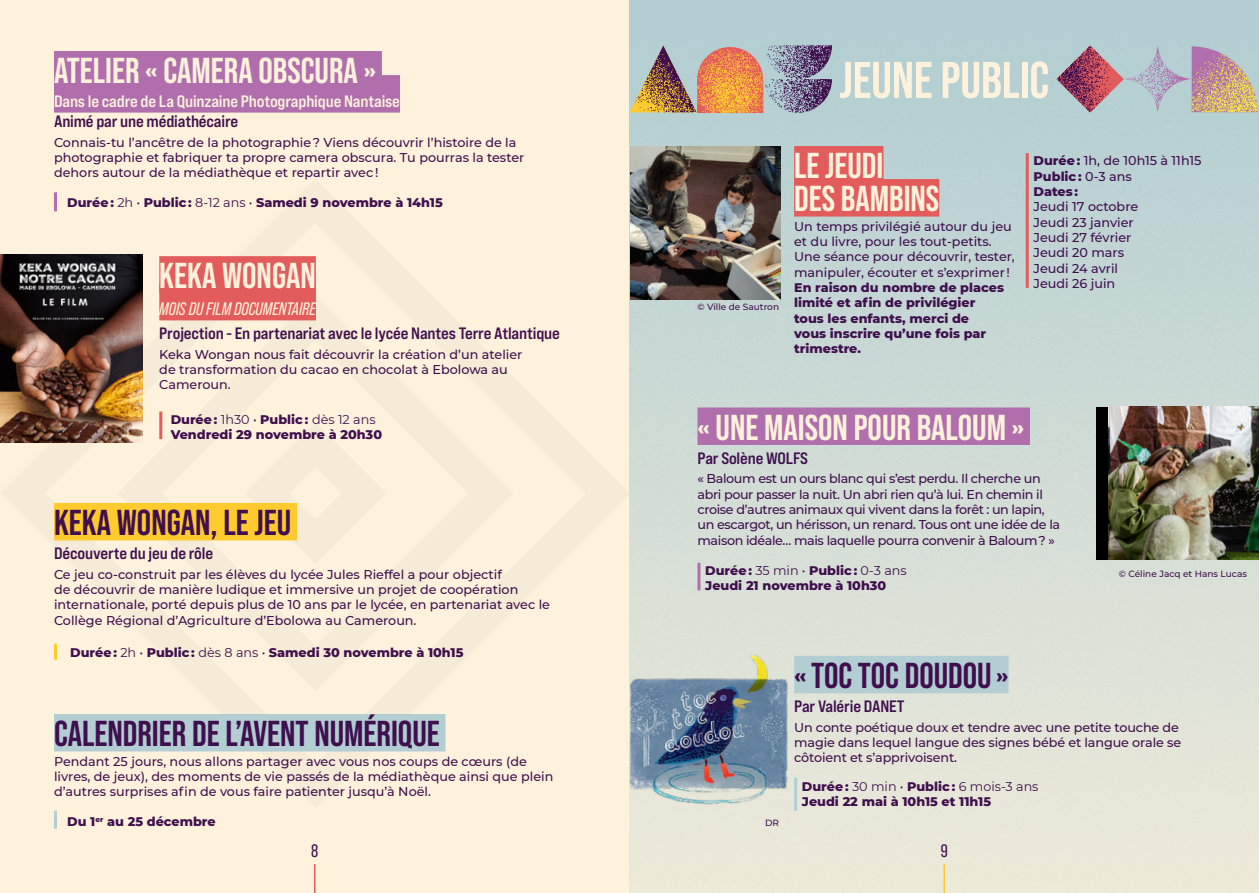
<style>
.page{position:relative;width:1259px;height:893px;background:#fff2dc}
.page>*{position:absolute;margin:0;border:0;box-sizing:border-box;transform-origin:0 0}
.t1{font:700 51.45px "Bebas Neue Pro";color:#fff2dc}
.t2{font:700 36px/33px "Bebas Neue Pro";color:#fff2dc}
.t3{font:700 36px "Bebas Neue Pro";color:#3f0f4e}
.t4{font:italic 18px "Bebas Neue Pro";color:#fff2dc}
.t5{font:18px "Bebas Neue Pro";color:#3f0f4e}
.t6{font:700 expanded 16.5px "Bebas Neue Pro";letter-spacing:-.01em;color:#3f0f4e}
.t7{font:700 expanded 16.5px "Bebas Neue Pro";letter-spacing:-.01em;color:#fff2dc}
.t8{font:500 12.75px/15.3px "Montserrat";color:#3f0f4e}
.t9{font:800 12.75px/15.3px "Montserrat";color:#3f0f4e}
.t10{font:500 12.75px/15.3px "Montserrat";letter-spacing:-.03em;color:#3f0f4e}
.t11{font:500 9px "Montserrat";color:#3f0f4e}
.s1{font-weight:400}
.s2{font-weight:800}
</style>
<div class="page">
<svg style="left:245px;top:502px;width:53px;height:39px"></svg>
<div style="left:629px;top:0;width:629px;height:893px;background:linear-gradient(to bottom,#b0ccd1,#eeead9)"></div>
<svg style="left:314px;top:864px;width:1px;height:29px"></svg>
<hr style="left:943px;top:864px;width:2px;height:29px;background:#fdcb2e">
<div style="left:1096px;top:407px;width:163px;height:153px;background:#000"></div>
<img style="left:1108px;top:407px;width:150px;height:153px">
<img style="left:630px;top:147px;width:150px;height:152px">
<img style="left:629px;top:652px;width:163px;height:152px">
<hr style="left:1025px;top:153px;width:3px;height:135px;background:#e35c5c">
<hr style="left:697px;top:563px;width:3px;height:27px;background:#b06fac">
<hr style="left:794px;top:778px;width:3px;height:33px;background:#b2ced2">
<div style="left:794px;top:146px;width:89px;height:38px;background:#e35c5c"></div>
<div style="left:794px;top:179px;width:145px;height:38px;background:#e35c5c"></div>
<div style="left:697px;top:407px;width:333px;height:38px;background:#b06fac"></div>
<div style="left:794px;top:656px;width:214px;height:37px;background:#b2ced2"></div>
<svg style="left:1124px;top:45px;width:67px;height:68px;background:#b3c2cc"></svg>
<svg style="left:1056px;top:45px;width:67px;height:68px;background:#ad8794"></svg>
<svg style="left:630px;top:45px;width:202px;height:68px;background:#b19282"></svg>
<svg style="left:1191px;top:46px;width:66px;height:66px;background:#c2a599"></svg>
<div style="left:54px;top:51px;width:328px;height:38px;background:#b06fac"></div>
<div style="left:54px;top:75px;width:346px;height:38px;background:#b06fac"></div>
<hr style="left:54px;top:192px;width:3px;height:19px;background:#b06fac">
<div style="left:159px;top:256px;width:157px;height:38px;background:#e35c5c"></div>
<div style="left:159px;top:283px;width:157px;height:37px;background:#e35c5c"></div>
<img style="left:0;top:255px;width:142px;height:188px">
<hr style="left:159px;top:412px;width:3px;height:27px;background:#e35c5c">
<div style="left:54px;top:503px;width:243px;height:37px;background:#fdcb2e"></div>
<hr style="left:54px;top:644px;width:3px;height:16px;background:#fdcb2e">
<div style="left:54px;top:714px;width:391px;height:37px;background:#b2ced2"></div>
<hr style="left:54px;top:811px;width:3px;height:18px;background:#b2ced2">
<h2 class="t2" style="left:54px;top:54px;width:324px">ATELIER « CAMERA OBSCURA »</h2>
<p class="t7" style="left:54px;top:93px;width:347px">Dans le cadre de La Quinzaine Photographique Nantaise</p>
<p class="t6" style="left:54px;top:112px;width:186px">Animé par une médiathécaire</p>
<p class="t8" style="left:54px;top:134px;width:472px">Connais-tu l’ancêtre de la photographie ? Viens découvrir l’histoire de la photographie et fabriquer ta propre camera obscura. Tu pourras la tester dehors autour de la médiathèque et repartir avec !</p>
<p class="t9" style="left:67px;top:194px;width:377px">Durée : <span class="s1">2h •</span> Public : <span class="s1">8-12 ans •</span> Samedi 9 novembre à 14h15</p>
<h2 class="t2" style="left:159px;top:259px;width:158px">KEKA WONGAN</h2>
<h3 class="t4" style="left:159px;top:298px;width:158px">MOIS DU FILM DOCUMENTAIRE</h3>
<p class="t6" style="left:159px;top:324px;width:402px">Projection - En partenariat avec le lycée Nantes Terre Atlantique</p>
<p class="t8" style="left:159px;top:347px;width:365px">Keka Wongan nous fait découvrir la création d’un atelier de transformation du cacao en chocolat à Ebolowa au<br>Cameroun.</p>
<p class="t9" style="left:171px;top:411px;width:213px">Durée : <span class="s1">1h30 •</span> Public : <span class="s1">dès 12 ans<br></span>Vendredi 29 novembre à 20h30</p>
<h2 class="t3" style="left:54px;top:504px;width:239px">KEKA WONGAN, LE JEU</h2>
<p class="t6" style="left:54px;top:544px;width:161px">Découverte du jeu de rôle</p>
<p class="t8" style="left:54px;top:567px;width:497px">Ce jeu co-construit par les élèves du lycée Jules Rieffel a pour objectif<br>de découvrir de manière ludique et immersive un projet de coopération internationale, porté depuis plus de 10 ans par le lycée, en partenariat avec le Collège Régional d’Agriculture d’Ebolowa au Cameroun.</p>
<p class="t9" style="left:70px;top:644px;width:395px">Durée : <span class="s1">2h •</span> Public : <span class="s1">dès 8 ans •</span> Samedi 30 novembre à 10h15</p>
<h2 class="t3" style="left:54px;top:715px;width:387px">CALENDRIER DE L’AVENT NUMÉRIQUE</h2>
<p class="t8" style="left:54px;top:754px;width:501px">Pendant 25 jours, nous allons partager avec vous nos coups de cœurs (de livres, de jeux), des moments de vie passés de la médiathèque ainsi que plein d’autres surprises afin de vous faire patienter jusqu’à Noël.</p>
<p class="t9" style="left:67px;top:815px;width:150px">Du 1<sup>er</sup> au 25 décembre</p>
<h1 class="t1" style="left:839px;top:53px;width:211px">JEUNE PUBLIC</h1>
<p class="t11" style="left:697px;top:302px;width:83px">© Ville de Sautron</p>
<h2 class="t2" style="left:794px;top:149px;width:147px">LE JEUDI<br>DES BAMBINS</h2>
<p class="t8" style="left:794px;top:219px;width:222px">Un temps privilégié autour du jeu et du livre, pour les tout-petits.<br>Une séance pour découvrir, tester, manipuler, écouter et s’exprimer !</p>
<p class="t9" style="left:794px;top:281px;width:211px">En raison du nombre de places limité et afin de privilégier tous les enfants, merci de vous inscrire qu’une fois par trimestre.</p>
<p class="t8" style="left:1033px;top:154px;width:169px"><span class="s2">Durée :</span> 1h, de 10h15 à 11h15<br><span class="s2">Public :</span> 0-3 ans<br><span class="s2">Dates :</span></p>
<p class="t8" style="left:1033px;top:199px;width:106px">Jeudi 17 octobre<br>Jeudi 23 janvier<br>Jeudi 27 février<br>Jeudi 20 mars<br>Jeudi 24 avril<br>Jeudi 26 juin</p>
<h2 class="t2" style="left:697px;top:410px;width:328px">« UNE MAISON POUR BALOUM »</h2>
<p class="t6" style="left:697px;top:449px;width:112px">Par Solène WOLFS</p>
<p class="t10" style="left:697px;top:471px;width:364px">« Baloum est un ours blanc qui s’est perdu. Il cherche un abri pour passer la nuit. Un abri rien qu’à lui. En chemin il croise d’autres animaux qui vivent dans la forêt : un lapin, un escargot, un hérisson, un renard. Tous ont une idée de la maison idéale… mais laquelle pourra convenir à Baloum ? »</p>
<p class="t9" style="left:705px;top:562px;width:203px">Durée : <span class="s1">35 min •</span> Public : <span class="s1">0-3 ans<br></span>Jeudi 21 novembre à 10h30</p>
<p class="t11" style="left:1118px;top:569px;width:130px">© Céline Jacq et Hans Lucas</p>
<h2 class="t3" style="left:794px;top:656px;width:216px">« TOC TOC DOUDOU »</h2>
<p class="t6" style="left:794px;top:697px;width:112px">Par Valérie DANET</p>
<p class="t8" style="left:794px;top:720px;width:388px">Un conte poétique doux et tendre avec une petite touche de magie dans lequel langue des signes bébé et langue orale se côtoient et s’apprivoisent.</p>
<p class="t11" style="left:765px;top:818px;width:15px">DR</p>
<p class="t9" style="left:802px;top:778px;width:238px">Durée : <span class="s1">30 min •</span> Public : <span class="s1">6 mois-3 ans<br></span>Jeudi 22 mai à 10h15 et 11h15</p>
<h3 class="t5" style="left:311px;top:844px;width:9px">8</h3>
<h3 class="t5" style="left:940px;top:844px;width:9px">9</h3>
</div>
